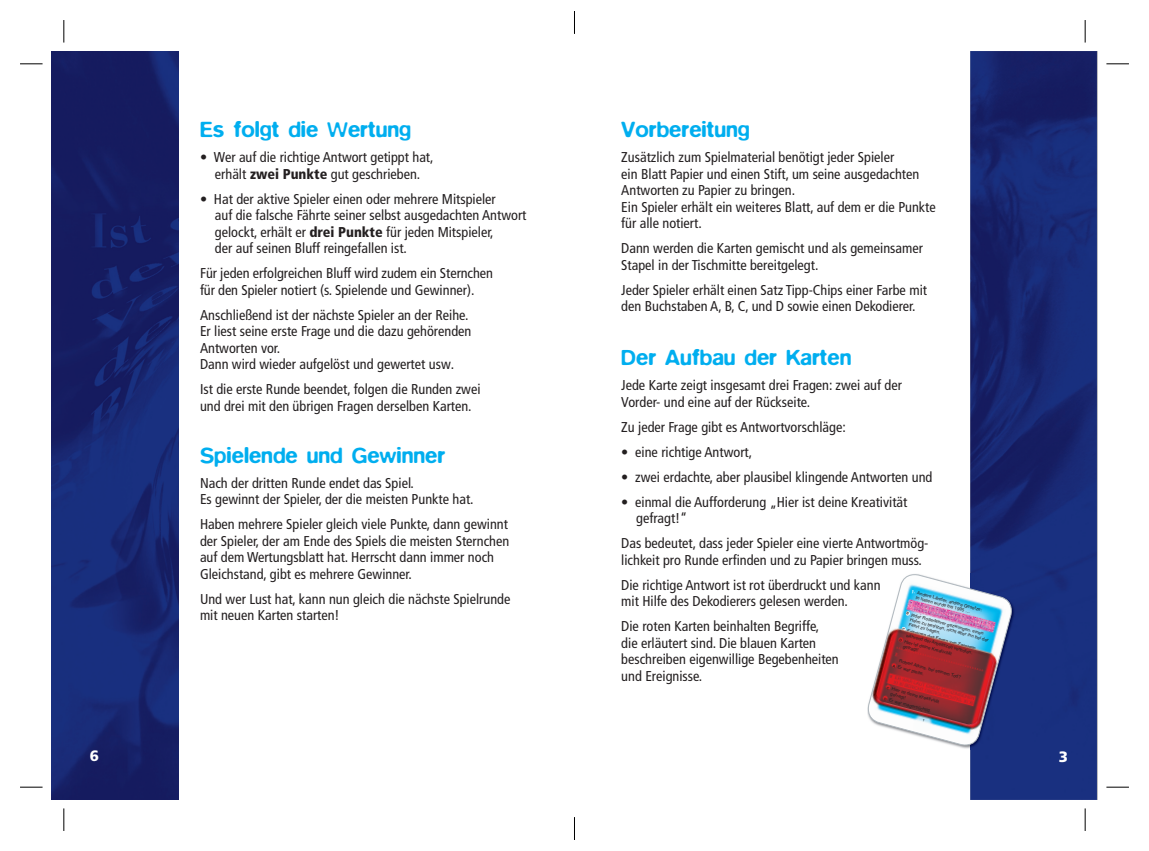
<style>
.page{position:relative;width:1149px;height:851px;background:#fff}
.page>*{position:absolute;margin:0;border:0;box-sizing:border-box;transform-origin:0 0}
.t1{font:500 22.5px "Blur";color:#00aeef}
.t2{font:900 15px "Frutiger LT Pro";color:#fff}
.t3{font:condensed 14.25px/16.5px "Frutiger LT Pro";color:#231f20}
.t4{font:4.5px/4.9px "Helvetica";color:#231f20}
.s1{font-weight:900}
</style>
<div class="page">
<img style="left:51px;top:51px;width:128px;height:748px">
<img style="left:970px;top:51px;width:126px;height:748px">
<svg style="left:20px;top:64px;width:23px;height:1px"></svg>
<svg style="left:1106px;top:64px;width:22px;height:1px"></svg>
<svg style="left:20px;top:786px;width:23px;height:1px"></svg>
<svg style="left:1106px;top:786px;width:22px;height:1px"></svg>
<svg style="left:64px;top:20px;width:1px;height:23px"></svg>
<svg style="left:64px;top:808px;width:1px;height:22px"></svg>
<svg style="left:1084px;top:20px;width:1px;height:23px"></svg>
<svg style="left:1084px;top:808px;width:1px;height:22px"></svg>
<svg style="left:574px;top:11px;width:1px;height:23px"></svg>
<svg style="left:574px;top:817px;width:1px;height:22px"></svg>
<svg style="left:867px;top:571px;width:147px;height:177px"></svg>
<p class="t2" style="left:90px;top:750px;width:11px">6</p>
<h1 class="t1" style="left:200px;top:121px;width:212px">Es folgt die Wertung</h1>
<p class="t3" style="left:200px;top:150px;width:235px;text-align:center">• Wer auf die richtige Antwort getippt hat, erhält <span class="s1">zwei Punkte</span> gut geschrieben.</p>
<p class="t3" style="left:215px;top:191px;width:313px;text-indent:-15px">• Hat der aktive Spieler einen oder mehrere Mitspieler<br>auf die falsche Fährte seiner selbst ausgedachten Antwort gelockt, erhält er <span class="s1">drei Punkte</span> für jeden Mitspieler,<br>der auf seinen Bluff reingefallen ist.</p>
<p class="t3" style="left:200px;top:266px;width:294px">Für jeden erfolgreichen Bluff wird zudem ein Sternchen für den Spieler notiert (s. Spielende und Gewinner).</p>
<p class="t3" style="left:200px;top:307px;width:273px">Anschließend ist der nächste Spieler an der Reihe.<br>Er liest seine erste Frage und die dazu gehörenden Antworten vor.<br>Dann wird wieder aufgelöst und gewertet usw.</p>
<p class="t3" style="left:200px;top:382px;width:282px">Ist die erste Runde beendet, folgen die Runden zwei und drei mit den übrigen Fragen derselben Karten.</p>
<h1 class="t1" style="left:200px;top:447px;width:247px">Spielende und Gewinner</h1>
<p class="t3" style="left:200px;top:475px;width:275px">Nach der dritten Runde endet das Spiel.<br>Es gewinnt der Spieler, der die meisten Punkte hat.</p>
<p class="t3" style="left:200px;top:517px;width:311px">Haben mehrere Spieler gleich viele Punkte, dann gewinnt der Spieler, der am Ende des Spiels die meisten Sternchen auf dem Wertungsblatt hat. Herrscht dann immer noch Gleichstand, gibt es mehrere Gewinner.</p>
<p class="t3" style="left:200px;top:591px;width:312px">Und wer Lust hat, kann nun gleich die nächste Spielrunde mit neuen Karten starten!</p>
<h1 class="t1" style="left:621px;top:121px;width:130px">Vorbereitung</h1>
<p class="t3" style="left:621px;top:150px;width:316px">Zusätzlich zum Spielmaterial benötigt jeder Spieler<br>ein Blatt Papier und einen Stift, um seine ausgedachten Antworten zu Papier zu bringen.<br>Ein Spieler erhält ein weiteres Blatt, auf dem er die Punkte für alle notiert.</p>
<p class="t3" style="left:621px;top:241px;width:303px">Dann werden die Karten gemischt und als gemeinsamer<br>Stapel in der Tischmitte bereitgelegt.</p>
<p class="t3" style="left:621px;top:282px;width:307px">Jeder Spieler erhält einen Satz Tipp-Chips einer Farbe mit den Buchstaben A, B, C, und D sowie einen Dekodierer.</p>
<h1 class="t1" style="left:621px;top:349px;width:231px">Der Aufbau der Karten</h1>
<p class="t3" style="left:621px;top:378px;width:282px">Jede Karte zeigt insgesamt drei Fragen: zwei auf der<br>Vorder- und eine auf der Rückseite.</p>
<p class="t3" style="left:621px;top:419px;width:226px">Zu jeder Frage gibt es Antwortvorschläge:</p>
<p class="t3" style="left:621px;top:444px;width:132px">• eine richtige Antwort,</p>
<p class="t3" style="left:621px;top:469px;width:312px">• zwei erdachte, aber plausibel klingende Antworten und</p>
<p class="t3" style="left:636px;top:494px;width:273px;text-indent:-15px">• einmal die Aufforderung „Hier ist deine Kreativität gefragt!“</p>
<p class="t3" style="left:621px;top:536px;width:308px">Das bedeutet, dass jeder Spieler eine vierte Antwortmög&shy;lichkeit pro Runde erfinden und zu Papier bringen muss.</p>
<p class="t3" style="left:621px;top:577px;width:261px">Die richtige Antwort ist rot überdruckt und kann mit Hilfe des Dekodierers gelesen werden.</p>
<p class="t3" style="left:621px;top:619px;width:219px">Die roten Karten beinhalten Begriffe, die erläutert sind. Die blauen Karten beschreiben eigenwillige Begebenheiten und Ereignisse.</p>
<p class="t4" style="left:917px;top:590px;width:68px;rotate:15deg">Andere Länder, andere Gesetze:<br>In Italien wurde bis 1995 …</p>
<p class="t4" style="left:911px;top:612px;width:83px;rotate:15deg">jeder Rollerfahrer gezwungen, einen<br>Helm zu besitzen, nicht aber ihn bei der<br>Fahrt zu tragen.</p>
<p class="t4" style="left:907px;top:628px;width:72px;rotate:15deg">Friseuren das Essen von Zwiebeln</p>
<p class="t4" style="left:906px;top:633px;width:70px;rotate:15deg">während der Arbeitszeit verboten.</p>
<p class="t4" style="left:899px;top:657px;width:65px;line-height:6.4px;rotate:15deg">Robert Atkins, bei seinem Tod?<br>Er war pleite.</p>
<p class="t4" style="left:892px;top:686px;width:50px;rotate:15deg">Hier ist deine Kreativität gefragt!</p>
<p class="t4" style="left:904px;top:639px;width:50px;rotate:15deg">Hier ist deine Kreativität gefragt!</p>
<p class="t4" style="left:889px;top:697px;width:45px;rotate:15deg">Er war magersüchtig.</p>
<p class="t2" style="left:1058px;top:750px;width:11px">3</p>
</div>
